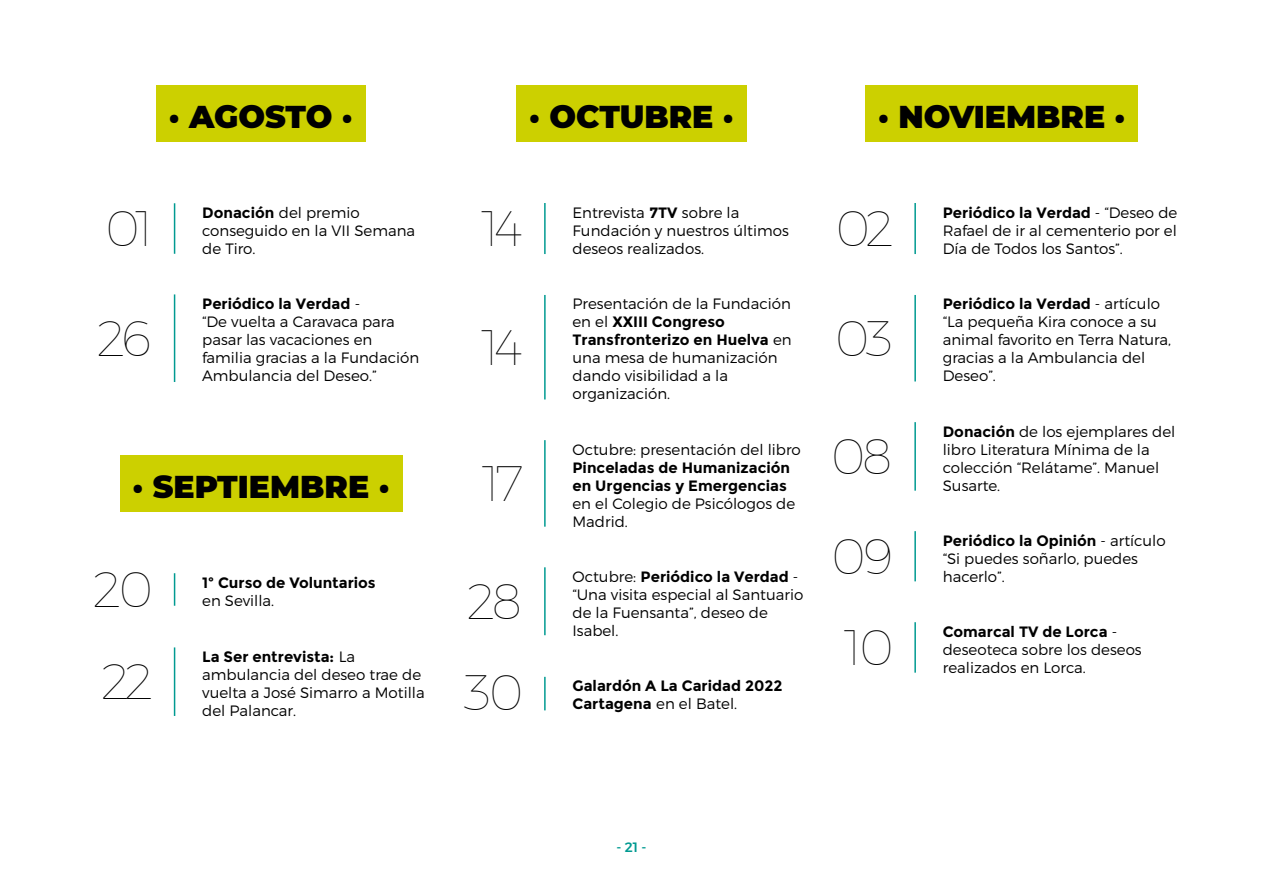
<style>
.page{position:relative;width:1263px;height:893px;background:#fff}
.page>*{position:absolute;margin:0;border:0;box-sizing:border-box;transform-origin:0 0}
.t1{font:100 49.5px "Montserrat";letter-spacing:-.08em;color:#000}
.t2{font:900 31.5px "Montserrat";color:#000}
.t3{font:300 15px/18px "Montserrat";color:#000}
.t4{font:700 15px/18px "Montserrat";color:#000}
.t5{font:500 13.5px "Montserrat";color:#009a91}
.s1{font-weight:700}
.s2{font-weight:300}
</style>
<div class="page">
<div style="left:156px;top:85px;width:210px;height:56px;background:#ccd000"></div>
<div style="left:120px;top:455px;width:283px;height:56px;background:#ccd000"></div>
<div style="left:516px;top:85px;width:230px;height:56px;background:#ccd000"></div>
<div style="left:865px;top:85px;width:273px;height:56px;background:#ccd000"></div>
<hr style="left:174px;top:203px;width:1px;height:51px;background:#009a91">
<hr style="left:174px;top:573px;width:1px;height:33px;background:#009a91">
<hr style="left:544px;top:203px;width:2px;height:51px;background:#009a91">
<hr style="left:914px;top:203px;width:2px;height:51px;background:#009a91">
<hr style="left:174px;top:294px;width:1px;height:88px;background:#009a91">
<hr style="left:174px;top:647px;width:1px;height:69px;background:#009a91">
<hr style="left:544px;top:295px;width:2px;height:104px;background:#009a91">
<hr style="left:914px;top:295px;width:2px;height:86px;background:#009a91">
<hr style="left:544px;top:440px;width:2px;height:87px;background:#009a91">
<hr style="left:914px;top:422px;width:2px;height:69px;background:#009a91">
<hr style="left:544px;top:567px;width:2px;height:68px;background:#009a91">
<hr style="left:914px;top:531px;width:2px;height:50px;background:#009a91">
<hr style="left:544px;top:677px;width:2px;height:33px;background:#009a91">
<hr style="left:914px;top:622px;width:2px;height:51px;background:#009a91">
<h2 class="t2" style="left:169px;top:93px;width:185px">· AGOSTO ·</h2>
<h1 class="t1" style="left:103px;top:192px;width:51px">01</h1>
<h1 class="t1" style="left:97px;top:302px;width:57px">26</h1>
<p class="t3" style="left:202px;top:203px;width:214px"><span class="s1">Donación</span> del premio conseguido en la VII Semana de Tiro.</p>
<p class="t3" style="left:202px;top:295px;width:219px"><span class="s1">Periódico la Verdad</span> -<br>“De vuelta a Caravaca para pasar las vacaciones en familia gracias a la Fundación<br>Ambulancia del Deseo.”</p>
<h2 class="t2" style="left:132px;top:463px;width:258px">· SEPTIEMBRE ·</h2>
<h1 class="t1" style="left:93px;top:553px;width:61px">20</h1>
<h1 class="t1" style="left:102px;top:645px;width:52px">22</h1>
<p class="t4" style="left:202px;top:573px;width:175px">1º Curso de Voluntarios</p>
<p class="t3" style="left:202px;top:591px;width:73px">en Sevilla.</p>
<p class="t3" style="left:202px;top:647px;width:224px"><span class="s1">La Ser entrevista:</span> La ambulancia del deseo trae de vuelta a José Simarro a Motilla del Palancar.</p>
<h2 class="t2" style="left:529px;top:93px;width:206px">· OCTUBRE ·</h2>
<h2 class="t2" style="left:878px;top:93px;width:249px">· NOVIEMBRE ·</h2>
<p class="t3" style="left:572px;top:203px;width:218px">Entrevista <span class="s1">7TV</span> sobre la<br>Fundación y nuestros últimos deseos realizados.</p>
<p class="t3" style="left:943px;top:203px;width:236px;text-align:justify"><span class="s1">Periódico la Verdad</span> - “Deseo de Rafael de ir al cementerio por el Día de Todos los Santos”.</p>
<h1 class="t1" style="left:481px;top:192px;width:43px">14</h1>
<h1 class="t1" style="left:834px;top:192px;width:61px">02</h1>
<p class="t3" style="left:572px;top:295px;width:221px">Presentación de la Fundación en el <span class="s1">XXIII Congreso<br>Transfronterizo en Huelva</span> en una mesa de humanización dando visibilidad a la organización.</p>
<p class="t3" style="left:943px;top:295px;width:230px"><span class="s1">Periódico la Verdad</span> - artículo “La pequeña Kira conoce a su animal favorito en Terra Natura, gracias a la Ambulancia del<br>Deseo”.</p>
<h1 class="t1" style="left:481px;top:311px;width:43px">14</h1>
<h1 class="t1" style="left:833px;top:302px;width:62px">03</h1>
<h1 class="t1" style="left:482px;top:447px;width:42px">17</h1>
<h1 class="t1" style="left:467px;top:565px;width:57px">28</h1>
<h1 class="t1" style="left:463px;top:657px;width:62px">30</h1>
<p class="t3" style="left:572px;top:440px;width:230px">Octubre: presentación del libro</p>
<p class="t4" style="left:572px;top:458px;width:219px">Pinceladas de Humanización en Urgencias y Emergencias</p>
<p class="t3" style="left:572px;top:494px;width:224px">en el Colegio de Psicólogos de<br>Madrid.</p>
<p class="t3" style="left:572px;top:567px;width:232px">Octubre: <span class="s1">Periódico la Verdad</span> - “Una visita especial al Santuario de la Fuensanta”, deseo de<br>Isabel.</p>
<p class="t4" style="left:572px;top:677px;width:212px">Galardón A La Caridad 2022<br>Cartagena <span class="s2">en el Batel.</span></p>
<h1 class="t1" style="left:829px;top:420px;width:65px">08</h1>
<h1 class="t1" style="left:830px;top:520px;width:65px">09</h1>
<h1 class="t1" style="left:844px;top:611px;width:51px">10</h1>
<p class="t3" style="left:943px;top:422px;width:234px"><span class="s1">Donación</span> de los ejemplares del libro Literatura Mínima de la colección “Relátame”. Manuel<br>Susarte.</p>
<p class="t3" style="left:943px;top:531px;width:224px"><span class="s1">Periódico la Opinión</span> - artículo “Si puedes soñarlo, puedes hacerlo”.</p>
<p class="t3" style="left:943px;top:622px;width:200px"><span class="s1">Comarcal TV de Lorca</span> - deseoteca sobre los deseos realizados en Lorca.</p>
<p class="t5" style="left:617px;top:837px;width:31px">- 21 -</p>
</div>
